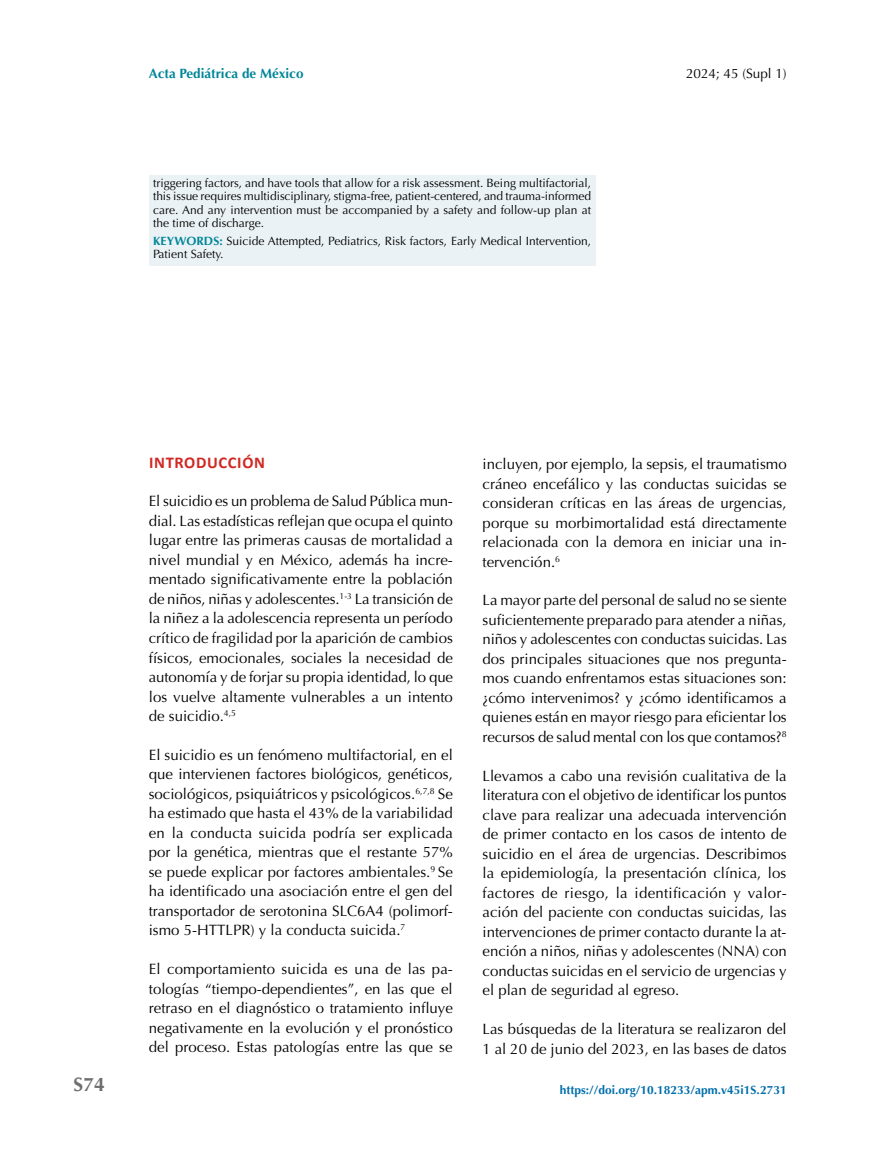
<style>
.page{position:relative;width:893px;height:1149px;background:#fff}
.page>*{position:absolute;margin:0;border:0;box-sizing:border-box;transform-origin:0 0}
.t1{font:700 19.5px "Optima";color:#706f6f}
.t2{font:700 16.5px "Calibri";letter-spacing:.04em;color:#cf2924}
.t3{font:15px/19.5px "Optima";color:#000;text-align:justify}
.t4{font:700 13.5px "Optima";color:#008699}
.t5{font:13.5px "Optima";color:#000}
.t6{font:12px/13.5px "Optima";color:#000;text-align:justify}
.t7{font:700 12px "Optima";color:#006fac}
.s1{font-weight:700;color:#008699}
</style>
<div class="page">
<div style="left:149px;top:175px;width:446px;height:91px;background:#ebf2f5"></div>
<p class="t4" style="left:149px;top:66px;width:156px">Acta Pediátrica de México</p>
<p class="t5" style="left:686px;top:66px;width:102px">2024; 45 (Supl 1)</p>
<p class="t6" style="left:153px;top:176px;width:440px">triggering factors, and have tools that allow for a risk assessment. Being multifactorial, this issue requires multidisciplinary, stigma-free, patient-centered, and trauma-informed care. And any intervention must be accompanied by a safety and follow-up plan at the time of discharge.</p>
<p class="t6" style="left:153px;top:234px;width:439px"><span class="s1">KEYWORDS:</span> Suicide Attempted, Pediatrics, Risk factors, Early Medical Intervention,<br>Patient Safety.</p>
<h1 class="t1" style="left:74px;top:1072px;width:33px">S74</h1>
<p class="t2" style="left:149px;top:450px;width:117px">INTRODUCCIÓN</p>
<p class="t3" style="left:149px;top:491px;width:306px">El suicidio es un problema de Salud Pública mun&shy;dial. Las estadísticas reflejan que ocupa el quinto lugar entre las primeras causas de mortalidad a nivel mundial y en México, además ha incre&shy;mentado significativamente entre la población de niños, niñas y adolescentes.<sup>1-3</sup> La transición de la niñez a la adolescencia representa un período crítico de fragilidad por la aparición de cambios físicos, emocionales, sociales la necesidad de autonomía y de forjar su propia identidad, lo que los vuelve altamente vulnerables a un intento de suicidio.<sup>4,5</sup></p>
<p class="t3" style="left:149px;top:744px;width:306px">El suicidio es un fenómeno multifactorial, en el que intervienen factores biológicos, genéticos, sociológicos, psiquiátricos y psicológicos.<sup>6,7,8</sup> Se ha estimado que hasta el 43% de la variabilidad en la conducta suicida podría ser explicada por la genética, mientras que el restante 57% se puede explicar por factores ambientales.<sup>9</sup> Se ha identificado una asociación entre el gen del transportador de serotonina SLC6A4 (polimorf&shy;ismo 5-HTTLPR) y la conducta suicida.<sup>7</sup></p>
<p class="t3" style="left:149px;top:959px;width:306px">El comportamiento suicida es una de las pa&shy;tologías “tiempo-dependientes”, en las que el retraso en el diagnóstico o tratamiento influye negativamente en la evolución y el pronóstico del proceso. Estas patologías entre las que se</p>
<p class="t3" style="left:483px;top:454px;width:306px">incluyen, por ejemplo, la sepsis, el traumatismo cráneo encefálico y las conductas suicidas se consideran críticas en las áreas de urgencias, porque su morbimortalidad está directamente relacionada con la demora en iniciar una in&shy;tervención.<sup>6</sup></p>
<p class="t3" style="left:483px;top:590px;width:306px">La mayor parte del personal de salud no se siente suficientemente preparado para atender a niñas, niños y adolescentes con conductas suicidas. Las dos principales situaciones que nos pregunta&shy;mos cuando enfrentamos estas situaciones son: ¿cómo intervenimos? y ¿cómo identificamos a quienes están en mayor riesgo para eficientar los recursos de salud mental con los que contamos?<sup>8</sup></p>
<p class="t3" style="left:483px;top:765px;width:306px">Llevamos a cabo una revisión cualitativa de la literatura con el objetivo de identificar los puntos clave para realizar una adecuada intervención de primer contacto en los casos de intento de suicidio en el área de urgencias. Describimos la epidemiología, la presentación clínica, los factores de riesgo, la identificación y valor&shy;ación del paciente con conductas suicidas, las intervenciones de primer contacto durante la at&shy;ención a niños, niñas y adolescentes (NNA) con conductas suicidas en el servicio de urgencias y el plan de seguridad al egreso.</p>
<p class="t3" style="left:483px;top:1019px;width:306px">Las búsquedas de la literatura se realizaron del<br>1 al 20 de junio del 2023, en las bases de datos</p>
<p class="t7" style="left:560px;top:1082px;width:228px">https://doi.org/10.18233/apm.v45i1S.2731</p>
</div>
